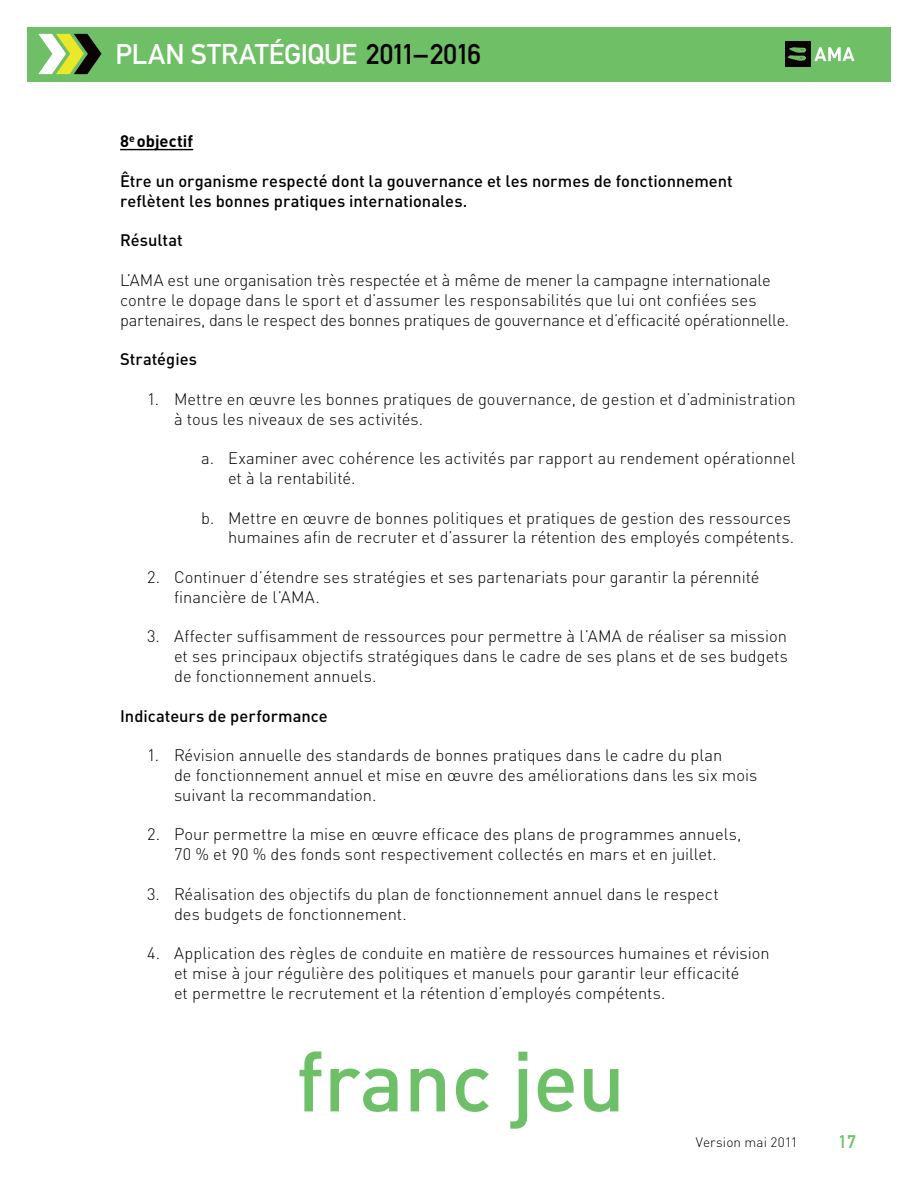
<style>
.page{position:relative;width:918px;height:1188px;background:#fff}
.page>*{position:absolute;margin:0;border:0;box-sizing:border-box;transform-origin:0 0}
.t1{font:28.05px "DIN Mittelschrift Alternate";letter-spacing:-.015em;color:#fff}
.t2{font:18px "DIN Mittelschrift Alternate";color:#6dc067}
.t3{font:300 16.5px/19.8px "DIN";color:#000}
.t4{font:500 16.5px/19.8px "DIN";color:#000}
.t5{font:700 16.5px "DIN";color:#000}
.t6{font:300 13.5px "DIN";letter-spacing:.01em;color:#000}
.t7{font:700 10.5px "DIN";color:#000}
.s1{color:#0a0303}
</style>
<div class="page">
<svg style="left:300px;top:1052px;width:21px;height:59px"></svg>
<svg style="left:330px;top:1069px;width:68px;height:43px"></svg>
<svg style="left:411px;top:1069px;width:34px;height:42px"></svg>
<svg style="left:456px;top:1069px;width:33px;height:43px"></svg>
<svg style="left:510px;top:1052px;width:17px;height:77px"></svg>
<svg style="left:538px;top:1069px;width:36px;height:43px"></svg>
<svg style="left:584px;top:1069px;width:34px;height:43px"></svg>
<div style="left:27px;top:27px;width:864px;height:54px;background:#6ebf66"></div>
<svg style="left:38px;top:34px;width:64px;height:40px"></svg>
<div style="left:785px;top:41px;width:25px;height:26px;background:#0a0303"></div>
<svg style="left:788px;top:47px;width:18px;height:14px"></svg>
<svg style="left:814px;top:47px;width:41px;height:14px"></svg>
<hr style="left:120px;top:149px;width:73px;height:1px;background:#000">
<h1 class="t1" style="left:116px;top:38px;width:367px">PLAN STRATÉGIQUE <span class="s1">2011–2016</span></h1>
<p class="t5" style="left:120px;top:131px;width:75px">8 objectif</p>
<p class="t4" style="left:120px;top:171px;width:614px">Être un organisme respecté dont la gouvernance et les normes de fonctionnement reflètent les bonnes pratiques internationales.</p>
<p class="t4" style="left:120px;top:230px;width:64px">Résultat</p>
<p class="t3" style="left:120px;top:270px;width:671px">L’AMA est une organisation très respectée et à même de mener la campagne internationale contre le dopage dans le sport et d’assumer les responsabilités que lui ont confiées ses partenaires, dans le respect des bonnes pratiques de gouvernance et d’efficacité opérationnelle.</p>
<p class="t4" style="left:120px;top:349px;width:78px">Stratégies</p>
<p class="t3" style="left:174px;top:388px;width:623px;text-indent:-27px">1. Mettre en œuvre les bonnes pratiques de gouvernance, de gestion et d’administration à tous les niveaux de ses activités.</p>
<p class="t3" style="left:228px;top:448px;width:569px;text-indent:-27px">a. Examiner avec cohérence les activités par rapport au rendement opérationnel et à la rentabilité.</p>
<p class="t3" style="left:201px;top:507px;width:594px;text-align:right">b. Mettre en œuvre de bonnes politiques et pratiques de gestion des ressources humaines afin de recruter et d’assurer la rétention des employés compétents.</p>
<p class="t3" style="left:174px;top:567px;width:587px;text-indent:-27px">2. Continuer d’étendre ses stratégies et ses partenariats pour garantir la pérennité financière de l’AMA.</p>
<p class="t3" style="left:174px;top:626px;width:615px;text-align:justify;text-indent:-27px">3. Affecter suffisamment de ressources pour permettre à l’AMA de réaliser sa mission et ses principaux objectifs stratégiques dans le cadre de ses plans et de ses budgets de fonctionnement annuels.</p>
<p class="t4" style="left:120px;top:705px;width:209px">Indicateurs de performance</p>
<p class="t3" style="left:174px;top:745px;width:585px;text-indent:-27px">1. Révision annuelle des standards de bonnes pratiques dans le cadre du plan<br>de fonctionnement annuel et mise en œuvre des améliorations dans les six mois suivant la recommandation.</p>
<p class="t3" style="left:147px;top:824px;width:596px;text-align:center">2. Pour permettre la mise en œuvre efficace des plans de programmes annuels,<br>70 % et 90 % des fonds sont respectivement collectés en mars et en juillet.</p>
<p class="t3" style="left:174px;top:883px;width:546px;text-indent:-27px">3. Réalisation des objectifs du plan de fonctionnement annuel dans le respect des budgets de fonctionnement.</p>
<p class="t3" style="left:174px;top:943px;width:597px;text-indent:-27px">4. Application des règles de conduite en matière de ressources humaines et révision et mise à jour régulière des politiques et manuels pour garantir leur efficacité<br>et permettre le recrutement et la rétention d’employés compétents.</p>
<p class="t7" style="left:129px;top:132px;width:7px">e</p>
<p class="t6" style="left:696px;top:1133px;width:103px">Version mai 2011</p>
<p class="t2" style="left:839px;top:1131px;width:19px">17</p>
</div>
